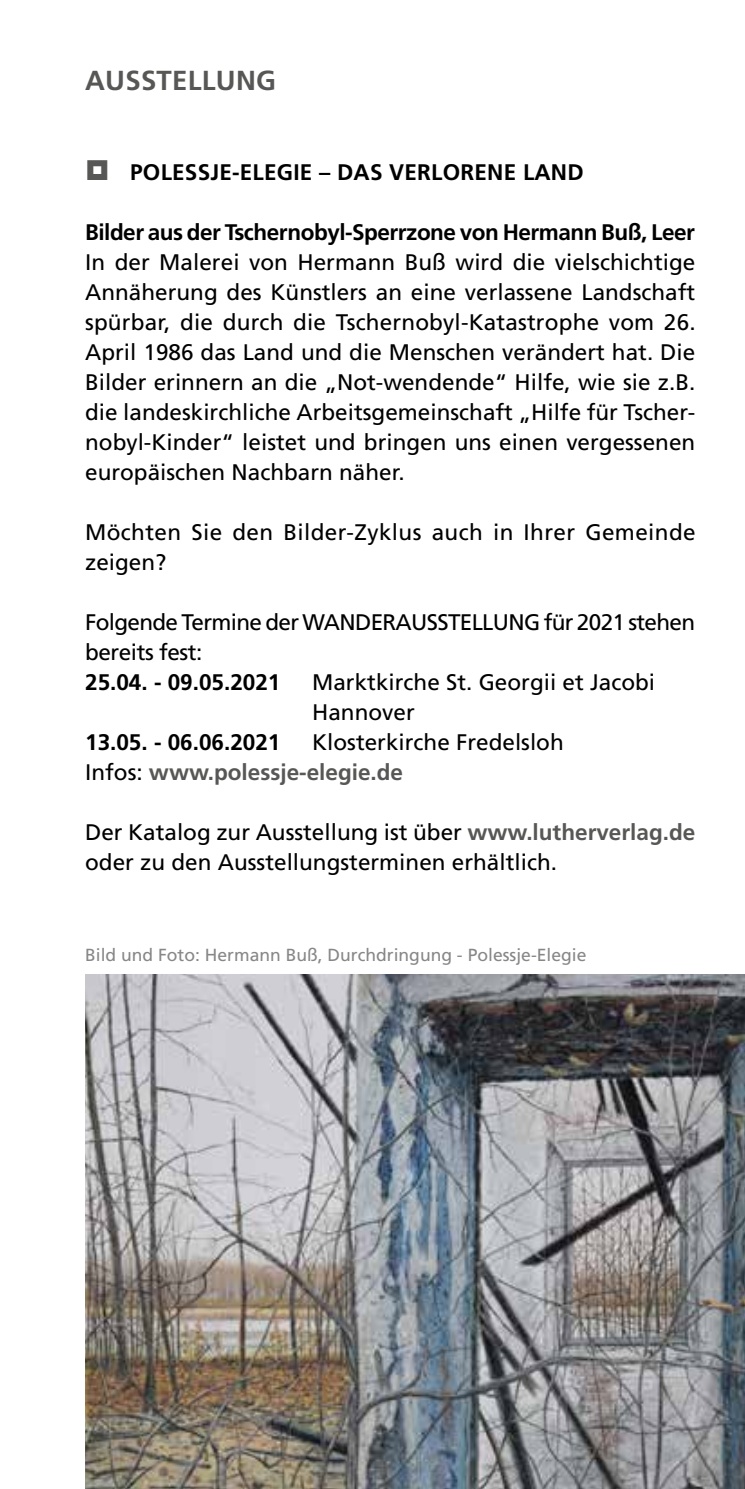
<style>
.page{position:relative;width:745px;height:1489px;background:#fff}
.page>*{position:absolute;margin:0;border:0;box-sizing:border-box;transform-origin:0 0}
.t1{font:700 27.5px "Frutiger LT Com";letter-spacing:.01em;color:#575756}
.t2{font:22.5px/30px "Frutiger LT Com";color:#000}
.t3{font:700 22.5px "Frutiger LT Com";letter-spacing:-.005em;color:#000}
.t4{font:22.5px/30px "Frutiger LT Com";letter-spacing:-.03em;color:#000}
.t5{font:17.5px "Frutiger LT Com";color:#878787}
.s1{font-weight:700;color:#575756}
</style>
<div class="page">
<img style="left:85px;top:974px;width:659px;height:514px">
<p class="t1" style="left:85px;top:64px;width:192px">AUSSTELLUNG</p>
<p class="t3" style="left:130px;top:159px;width:454px">POLESSJE-ELEGIE – DAS VERLORENE LAND</p>
<p class="t3" style="left:85px;top:219px;width:610px">Bilder aus der Tschernobyl-Sperrzone von Hermann Buß, Leer</p>
<p class="t2" style="left:85px;top:247px;width:611px;text-align:justify">In der Malerei von Hermann Buß wird die vielschichtige Annäherung des Künstlers an eine verlassene Landschaft spürbar, die durch die Tschernobyl-Katastrophe vom 26.<br>April 1986 das Land und die Menschen verändert hat. Die Bilder erinnern an die „Not-wendende“ Hilfe, wie sie z.B. die landeskirchliche Arbeitsgemeinschaft „Hilfe für Tscher&shy;nobyl-Kinder“ leistet und bringen uns einen vergessenen europäischen Nachbarn näher.</p>
<p class="t2" style="left:85px;top:517px;width:611px">Möchten Sie den Bilder-Zyklus auch in Ihrer Gemeinde zeigen?</p>
<p class="t4" style="left:85px;top:607px;width:611px">Folgende Termine der WANDERAUSSTELLUNG für 2021 stehen bereits fest:</p>
<p class="t3" style="left:85px;top:669px;width:197px">25.04. - 09.05.2021</p>
<p class="t2" style="left:312px;top:667px;width:344px">Marktkirche St. Georgii et Jacobi<br>Hannover</p>
<p class="t3" style="left:85px;top:729px;width:197px">13.05. - 06.06.2021</p>
<p class="t2" style="left:85px;top:727px;width:480px;text-indent:227px">Klosterkirche Fredelsloh<br>Infos: <span class="s1">www.polessje-elegie.de</span></p>
<p class="t2" style="left:85px;top:817px;width:611px">Der Katalog zur Ausstellung ist über <span class="s1">www.lutherverlag.de </span>oder zu den Ausstellungsterminen erhältlich.</p>
<p class="t5" style="left:85px;top:944px;width:502px">Bild und Foto: Hermann Buß, Durchdringung - Polessje-Elegie</p>
</div>
